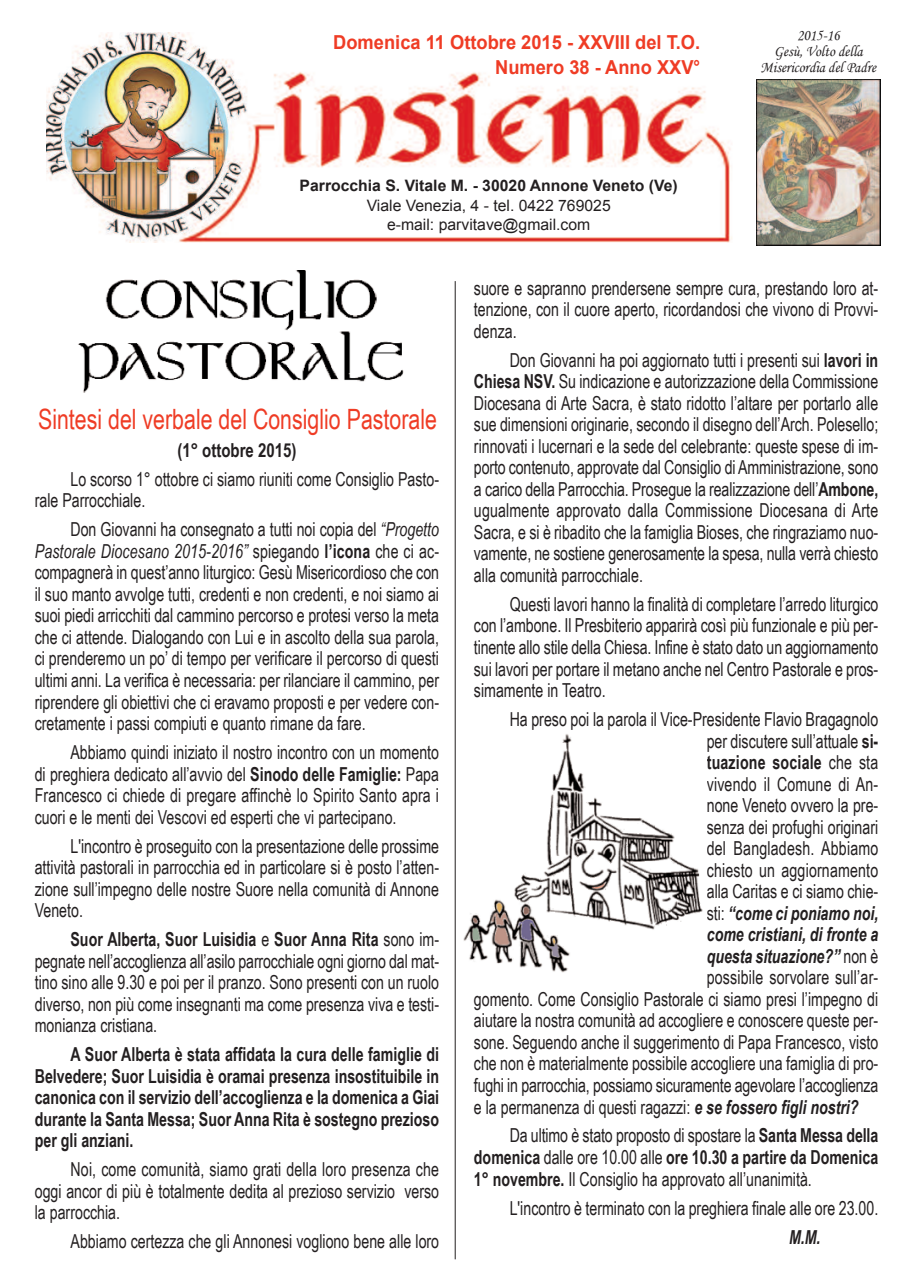
<style>
.page{position:relative;width:903px;height:1275px;background:#fff}
.page>*{position:absolute;margin:0;border:0;box-sizing:border-box;transform-origin:0 0}
.t1{font:28px "Arial Narrow";color:#ef3c25;scale:.93 1}
.t2{font:19.25px/21.5px "Arial Narrow";color:#231f20;text-align:justify;scale:.9 1}
.t3{font:700 19.25px/21.5px "Arial Narrow";color:#231f20;text-align:justify;scale:.9 1}
.t4{font:italic 700 19.25px "Arial Narrow";color:#231f20;scale:.9 1}
.t5{font:700 19.25px/24.5px "Arial";color:#ef3c25;text-align:right;scale:.95 1}
.t6{font:700 19.25px "Arial Narrow";color:#231f20;scale:.95 1}
.t7{font:15.75px/19.2px "Arial";color:#231f20;text-align:center}
.t8{font:15.75px/15.8px "Monotype Corsiva";color:#231f20;text-align:center;scale:.93 1}
.t9{font:700 15.75px "Arial";color:#231f20}
.s1{font-style:italic}
.s2{font-weight:700}
.s3{font-weight:400}
.s4{font-weight:400;font-style:normal}
.s5{font-weight:700;font-style:italic}
</style>
<div class="page">
<img style="left:46px;top:33px;width:686px;height:209px">
<img style="left:756px;top:80px;width:125px;height:165px">
<img style="left:78px;top:270px;width:326px;height:123px">
<hr style="left:455px;top:281px;width:1px;height:978px;background:#231f20">
<img style="left:463px;top:734px;width:240px;height:239px">
<p class="t5" style="left:333px;top:30px;width:388px">Domenica 11 Ottobre 2015 - XXVIII del T.O.<br>Numero 38 - Anno XXV°</p>
<p class="t9" style="left:300px;top:177px;width:380px">Parrocchia S. Vitale M. - 30020 Annone Veneto (Ve)</p>
<p class="t7" style="left:367px;top:196px;width:246px">Viale Venezia, 4 - tel. 0422 769025 e-mail: parvitave@gmail.com</p>
<p class="t8" style="left:760px;top:28px;width:126px">2015-16<br>Gesù, Volto della<br>Misericordia del Padre</p>
<h1 class="t1" style="left:38px;top:403px;width:430px">Sintesi del verbale del Consiglio Pastorale</h1>
<p class="t6" style="left:177px;top:439px;width:127px">(1° ottobre 2015)</p>
<p class="t2" style="left:35px;top:468px;width:451px;text-indent:36px">Lo scorso 1° ottobre ci siamo riuniti come Consiglio Pasto&shy;rale Parrocchiale.</p>
<p class="t2" style="left:35px;top:519px;width:451px;text-indent:36px">Don Giovanni ha consegnato a tutti noi copia del <span class="s1">“Progetto Pastorale Diocesano 2015-2016”</span> spiegando <span class="s2">l’icona</span> che ci ac&shy;compagnerà in quest’anno liturgico: Gesù Misericordioso che con il suo manto avvolge tutti, credenti e non credenti, e noi siamo ai suoi piedi arricchiti dal cammino percorso e protesi verso la meta che ci attende. Dialogando con Lui e in ascolto della sua parola, ci prenderemo un po’ di tempo per verificare il percorso di questi ultimi anni. La verifica è necessaria: per rilanciare il cammino, per riprendere gli obiettivi che ci eravamo proposti e per vedere con&shy;cretamente i passi compiuti e quanto rimane da fare.</p>
<p class="t2" style="left:35px;top:741px;width:451px;text-indent:36px">Abbiamo quindi iniziato il nostro incontro con un momento di preghiera dedicato all’avvio del <span class="s2">Sinodo delle Famiglie:</span> Papa Francesco ci chiede di pregare affinchè lo Spirito Santo apra i cuori e le menti dei Vescovi ed esperti che vi partecipano.</p>
<p class="t2" style="left:35px;top:835px;width:451px;text-indent:36px">L'incontro è proseguito con la presentazione delle prossime attività pastorali in parrocchia ed in particolare si è posto l’atten&shy;zione sull’impegno delle nostre Suore nella comunità di Annone Veneto.</p>
<p class="t2" style="left:35px;top:928px;width:451px;text-indent:36px"><span class="s2">Suor Alberta, Suor Luisidia</span> e <span class="s2">Suor Anna Rita</span> sono im&shy;pegnate nell’accoglienza all’asilo parrocchiale ogni giorno dal mat&shy;tino sino alle 9.30 e poi per il pranzo. Sono presenti con un ruolo diverso, non più come insegnanti ma come presenza viva e testi&shy;monianza cristiana.</p>
<p class="t3" style="left:35px;top:1043px;width:451px;text-indent:36px">A Suor Alberta è stata affidata la cura delle famiglie di Belvedere; Suor Luisidia è oramai presenza insostituibile in canonica con il servizio dell’accoglienza e la domenica a Giai durante la Santa Messa; Suor Anna Rita è sostegno prezioso per gli anziani.</p>
<p class="t2" style="left:35px;top:1158px;width:451px;text-indent:36px">Noi, come comunità, siamo grati della loro presenza che oggi ancor di più è totalmente dedita al prezioso servizio verso la parrocchia.</p>
<p class="t2" style="left:71px;top:1230px;width:411px">Abbiamo certezza che gli Annonesi vogliono bene alle loro</p>
<p class="t2" style="left:474px;top:277px;width:451px">suore e sapranno prendersene sempre cura, prestando loro at&shy;tenzione, con il cuore aperto, ricordandosi che vivono di Provvi&shy;denza.</p>
<p class="t2" style="left:474px;top:349px;width:451px;text-indent:36px">Don Giovanni ha poi aggiornato tutti i presenti sui <span class="s2">lavori in Chiesa NSV.</span> Su indicazione e autorizzazione della Commissione Diocesana di Arte Sacra, è stato ridotto l’altare per portarlo alle sue dimensioni originarie, secondo il disegno dell’Arch. Polesello; rinnovati i lucernari e la sede del celebrante: queste spese di im&shy;porto contenuto, approvate dal Consiglio di Amministrazione, sono a carico della Parrocchia. Prosegue la realizzazione dell’<span class="s2">Ambone, </span>ugualmente approvato dalla Commissione Diocesana di Arte Sacra, e si è ribadito che la famiglia Bioses, che ringraziamo nuo&shy;vamente, ne sostiene generosamente la spesa, nulla verrà chiesto alla comunità parrocchiale.</p>
<p class="t2" style="left:474px;top:593px;width:451px;text-indent:36px">Questi lavori hanno la finalità di completare l’arredo liturgico con l’ambone. Il Presbiterio apparirà così più funzionale e più per&shy;tinente allo stile della Chiesa. Infine è stato dato un aggiornamento sui lavori per portare il metano anche nel Centro Pastorale e pros&shy;simamente in Teatro.</p>
<p class="t2" style="left:510px;top:708px;width:411px">Ha preso poi la parola il Vice-Presidente Flavio Bragagnolo</p>
<p class="t2" style="left:707px;top:730px;width:192px">per discutere sull’attuale <span class="s2">si-</span></p>
<p class="t3" style="left:707px;top:751px;width:192px">tuazione sociale <span class="s3">che sta</span></p>
<p class="t2" style="left:707px;top:773px;width:192px">vivendo il Comune di An-</p>
<p class="t2" style="left:707px;top:794px;width:192px">none Veneto ovvero la pre-</p>
<p class="t2" style="left:707px;top:816px;width:192px">senza dei profughi originari</p>
<p class="t2" style="left:707px;top:837px;width:192px">del Bangladesh. Abbiamo</p>
<p class="t2" style="left:707px;top:859px;width:192px">chiesto un aggiornamento</p>
<p class="t2" style="left:707px;top:880px;width:192px">alla Caritas e ci siamo chie-</p>
<p class="t4" style="left:707px;top:902px;width:192px"><span class="s4">sti:</span> “come ci poniamo noi,</p>
<p class="t4" style="left:707px;top:923px;width:192px">come cristiani, di fronte a</p>
<p class="t4" style="left:707px;top:945px;width:192px">questa situazione?” <span class="s4">non è</span></p>
<p class="t2" style="left:707px;top:967px;width:192px">possibile sorvolare sull’ar-</p>
<p class="t2" style="left:474px;top:988px;width:451px">gomento. Come Consiglio Pastorale ci siamo presi l’impegno di</p>
<p class="t2" style="left:474px;top:1010px;width:451px">aiutare la nostra comunità ad accogliere e conoscere queste per-</p>
<p class="t2" style="left:474px;top:1031px;width:451px">sone. Seguendo anche il suggerimento di Papa Francesco, visto</p>
<p class="t2" style="left:474px;top:1053px;width:451px">che non è materialmente possibile accogliere una famiglia di pro-</p>
<p class="t2" style="left:474px;top:1074px;width:451px">fughi in parrocchia, possiamo sicuramente agevolare l’accoglienza</p>
<p class="t2" style="left:474px;top:1096px;width:429px">e la permanenza di questi ragazzi: <span class="s5">e se fossero figli nostri?</span></p>
<p class="t2" style="left:474px;top:1125px;width:451px;text-indent:36px">Da ultimo è stato proposto di spostare la <span class="s2">Santa Messa della domenica</span> dalle ore 10.00 alle <span class="s2">ore 10.30 a partire da Domenica 1° novembre.</span> Il Consiglio ha approvato all’unanimità.</p>
<p class="t2" style="left:510px;top:1197px;width:411px">L'incontro è terminato con la preghiera finale alle ore 23.00.</p>
<p class="t4" style="left:789px;top:1226px;width:37px">M.M.</p>
</div>
